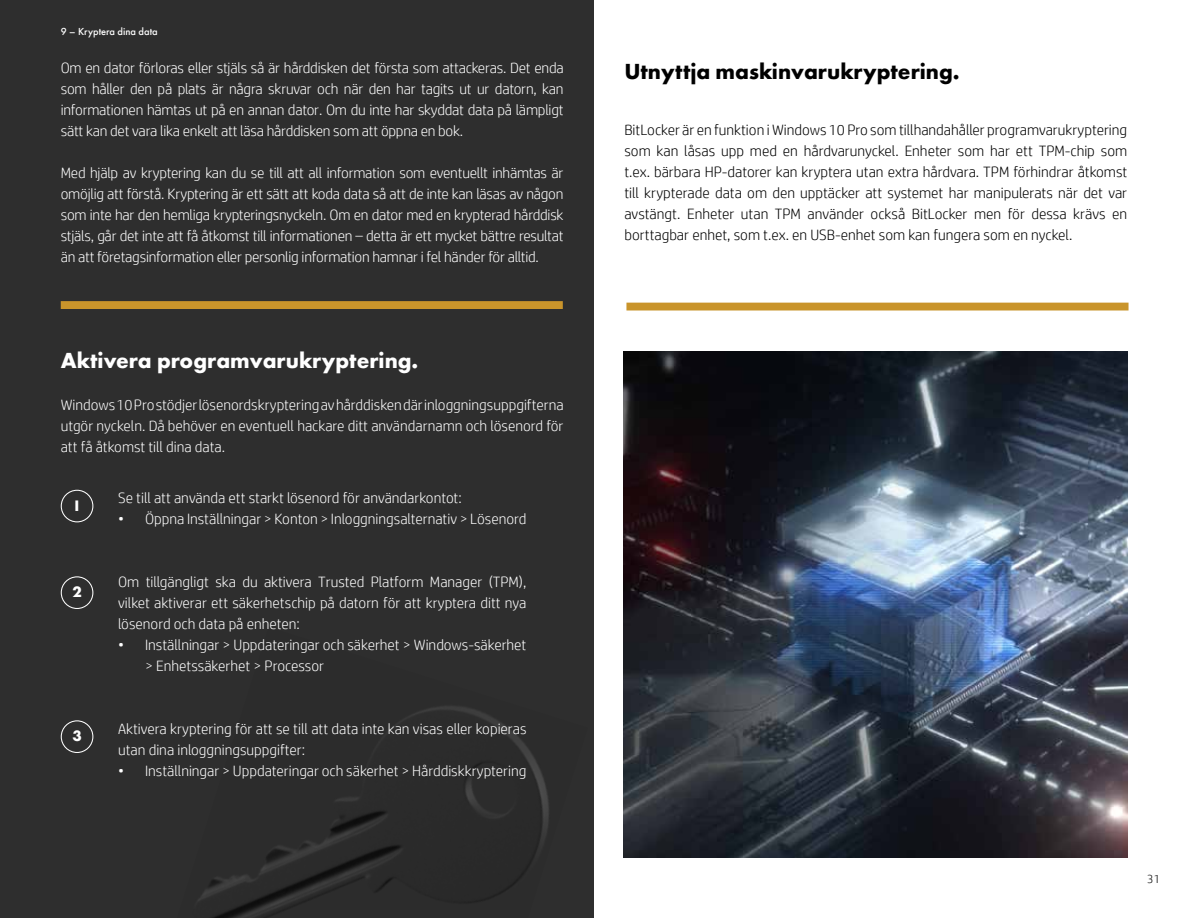
<style>
.page{position:relative;width:1188px;height:918px;background:#fff}
.page>*{position:absolute;margin:0;border:0;box-sizing:border-box;transform-origin:0 0}
.t1{font:700 22.5px "Futura PT";color:#fff}
.t2{font:700 22.5px "Futura PT";color:#000}
.t3{font:700 15.6px "Futura PT";color:#fff}
.t4{font:300 15px/21px "HP Simplified";color:#fff;text-align:justify}
.t5{font:300 15px/21px "HP Simplified";color:#000;text-align:justify}
.t6{font:300 12px "HP Simplified";color:#000101}
.t7{font:500 10.5px "Futura PT";color:#fff}
</style>
<div class="page">
<div style="left:0;top:0;width:594px;height:918px;background:#2e2e2e"></div>
<div style="left:61px;top:301px;width:502px;height:8px;background:#c9942b"></div>
<div style="left:626px;top:303px;width:503px;height:7px;background:#c9942b"></div>
<img style="left:198px;top:706px;width:351px;height:212px">
<div style="left:61px;top:490px;width:32px;height:32px;border:1px solid #fff;border-radius:50%"></div>
<div style="left:61px;top:576px;width:32px;height:33px;border:1px solid #fff;border-radius:50%"></div>
<div style="left:61px;top:720px;width:32px;height:33px;border:1px solid #fff;border-radius:50%"></div>
<img style="left:624px;top:351px;width:503px;height:506px">
<p class="t7" style="left:61px;top:25px;width:99px">9 – Kryptera dina data</p>
<p class="t4" style="left:61px;top:57px;width:504px">Om en dator förloras eller stjäls så är hårddisken det första som attackeras. Det enda som håller den på plats är några skruvar och när den har tagits ut ur datorn, kan informationen hämtas ut på en annan dator. Om du inte har skyddat data på lämpligt sätt kan det vara lika enkelt att läsa hårddisken som att öppna en bok.</p>
<p class="t4" style="left:61px;top:162px;width:504px">Med hjälp av kryptering kan du se till att all information som eventuellt inhämtas är omöjlig att förstå. Kryptering är ett sätt att koda data så att de inte kan läsas av någon som inte har den hemliga krypteringsnyckeln. Om en dator med en krypterad hårddisk stjäls, går det inte att få åtkomst till informationen – detta är ett mycket bättre resultat än att företagsinformation eller personlig information hamnar i fel händer för alltid.</p>
<h1 class="t1" style="left:61px;top:346px;width:359px">Aktivera programvarukryptering.</h1>
<p class="t4" style="left:61px;top:394px;width:504px">Windows 10 Pro stödjer lösenordskryptering av hårddisken där inloggningsuppgifterna utgör nyckeln. Då behöver en eventuell hackare ditt användarnamn och lösenord för att få åtkomst till dina data.</p>
<p class="t3" style="left:75px;top:495px;width:6px">I</p>
<p class="t3" style="left:72px;top:582px;width:11px">2</p>
<p class="t3" style="left:72px;top:726px;width:11px">3</p>
<p class="t4" style="left:118px;top:487px;width:345px">Se till att använda ett starkt lösenord för användarkontot:</p>
<p class="t4" style="left:118px;top:508px;width:410px">• Öppna Inställningar &gt; Konton &gt; Inloggningsalternativ &gt; Lösenord</p>
<p class="t4" style="left:118px;top:571px;width:410px">Om tillgängligt ska du aktivera Trusted Platform Manager (TPM), vilket aktiverar ett säkerhetschip på datorn för att kryptera ditt nya lösenord och data på enheten:</p>
<p class="t4" style="left:145px;top:634px;width:383px;text-indent:-27px">• Inställningar &gt; Uppdateringar och säkerhet &gt; Windows-säkerhet &gt; Enhetssäkerhet &gt; Processor</p>
<p class="t4" style="left:118px;top:718px;width:410px">Aktivera kryptering för att se till att data inte kan visas eller kopieras utan dina inloggningsuppgifter:</p>
<p class="t4" style="left:118px;top:760px;width:410px">• Inställningar &gt; Uppdateringar och säkerhet &gt; Hårddiskkryptering</p>
<h1 class="t2" style="left:624px;top:57px;width:337px">Utnyttja maskinvarukryptering.</h1>
<p class="t5" style="left:624px;top:118px;width:504px">BitLocker är en funktion i Windows 10 Pro som tillhandahåller programvarukryptering som kan låsas upp med en hårdvarunyckel. Enheter som har ett TPM-chip som t.ex. bärbara HP-datorer kan kryptera utan extra hårdvara. TPM förhindrar åtkomst till krypterade data om den upptäcker att systemet har manipulerats när det var avstängt. Enheter utan TPM använder också BitLocker men för dessa krävs en borttagbar enhet, som t.ex. en USB-enhet som kan fungera som en nyckel.</p>
<p class="t6" style="left:1147px;top:871px;width:15px">31</p>
</div>
